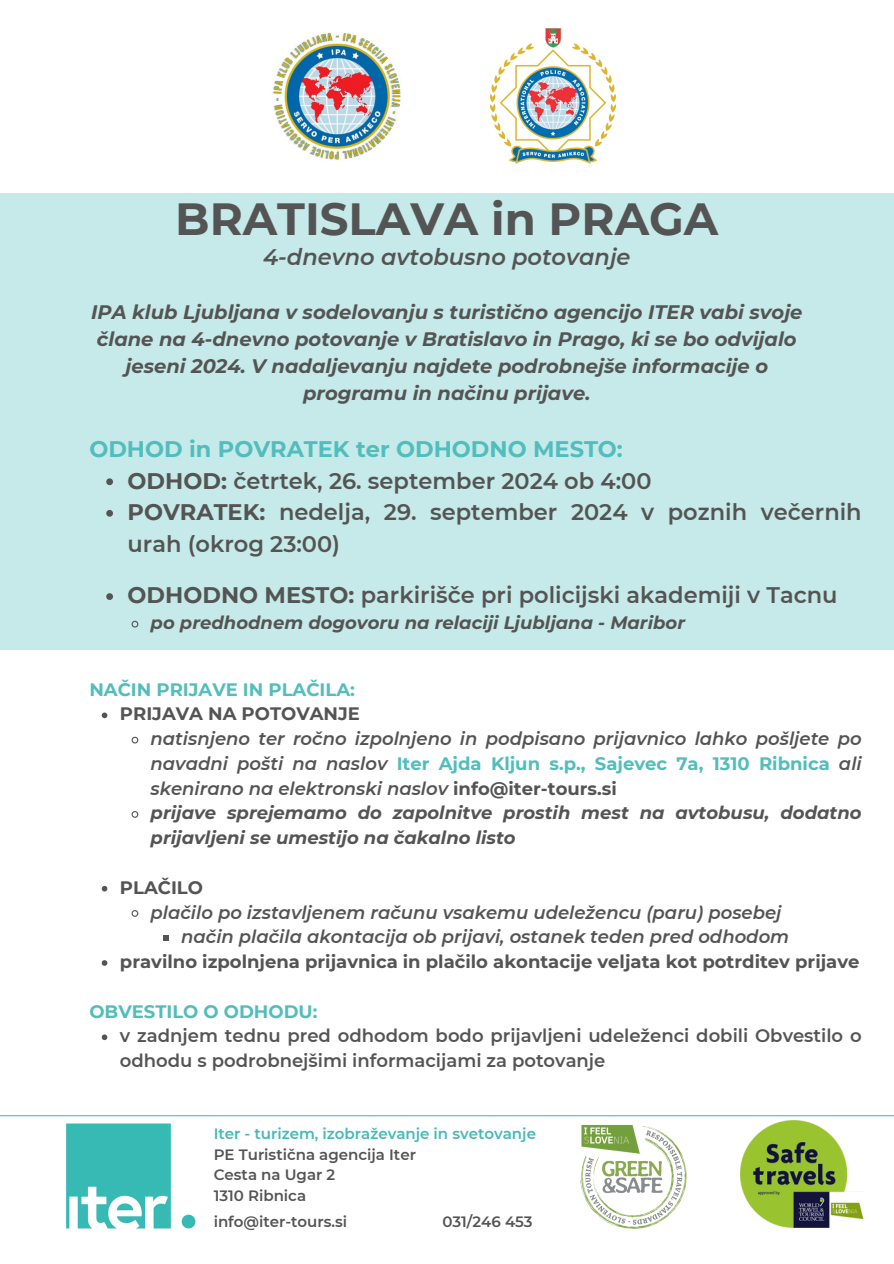
<style>
.page{position:relative;width:894px;height:1264px;background:#fff}
.page>*{position:absolute;margin:0;border:0;box-sizing:border-box;transform-origin:0 0}
.t1{font:700 45px "Montserrat";color:#545454}
.t2{font:600 22.5px/31.5px "Montserrat";color:#545454}
.t3{font:700 22.5px "Montserrat";color:#51bdbc}
.t4{font:italic 600 22.5px "Montserrat";color:#545454}
.t5{font:italic 700 19.5px/27px "Montserrat";color:#545454;text-align:center}
.t6{font:italic 600 18px/24.8px "Montserrat";color:#545454;text-align:justify}
.t7{font:italic 700 18px/24.8px "Montserrat";color:#545454}
.t8{font:600 18px/24.8px "Montserrat";color:#545454}
.t9{font:700 18px "Montserrat";color:#545454}
.t10{font:700 18px "Montserrat";color:#51bdbc}
.t11{font:600 15px "Montserrat";color:#545454}
.t12{font:600 15px "Montserrat";color:#43b9b8}
.s1{font-weight:700}
.s2{font-weight:700;font-style:normal;color:#51bdbc}
.s3{font-weight:700;font-style:normal}
</style>
<div class="page">
<img style="left:490px;top:28px;width:125px;height:135px">
<img style="left:272px;top:33px;width:129px;height:127px">
<img style="left:740px;top:1120px;width:124px;height:107px">
<img style="left:565px;top:1116px;width:133px;height:113px">
<img style="left:47px;top:1116px;width:166px;height:113px">
<div style="left:0;top:193px;width:893px;height:456px;background:#c6eae9"></div>
<svg style="left:106px;top:478px;width:7px;height:7px"></svg>
<svg style="left:106px;top:510px;width:7px;height:6px"></svg>
<svg style="left:106px;top:593px;width:7px;height:7px"></svg>
<svg style="left:131px;top:620px;width:8px;height:8px"></svg>
<svg style="left:102px;top:712px;width:5px;height:6px"></svg>
<svg style="left:131px;top:736px;width:8px;height:8px"></svg>
<svg style="left:131px;top:811px;width:8px;height:7px"></svg>
<svg style="left:102px;top:885px;width:5px;height:6px"></svg>
<svg style="left:131px;top:910px;width:8px;height:7px"></svg>
<svg style="left:164px;top:935px;width:5px;height:6px"></svg>
<svg style="left:102px;top:960px;width:5px;height:5px"></svg>
<svg style="left:102px;top:1034px;width:5px;height:6px"></svg>
<hr style="left:0;top:1115px;width:893px;height:1px;background:#51bdbc">
<p class="t1" style="left:175px;top:191px;width:544px">BRATISLAVA in PRAGA</p>
<p class="t4" style="left:263px;top:243px;width:369px">4-dnevno avtobusno potovanje</p>
<p class="t5" style="left:91px;top:299px;width:712px">IPA klub Ljubljana v sodelovanju s turistično agencijo ITER vabi svoje člane na 4-dnevno potovanje v Bratislavo in Prago, ki se bo odvijalo jeseni 2024. V nadaljevanju najdete podrobnejše informacije o programu in načinu prijave.</p>
<h2 class="t3" style="left:89px;top:435px;width:535px">ODHOD in POVRATEK ter ODHODNO MESTO:</h2>
<p class="t2" style="left:128px;top:464px;width:525px"><span class="s1">ODHOD:</span> četrtek, 26. september 2024 ob 4:00</p>
<p class="t2" style="left:128px;top:496px;width:735px"><span class="s1">POVRATEK:</span> nedelja, 29. september 2024 v poznih večernih urah (okrog 23:00)</p>
<p class="t2" style="left:128px;top:579px;width:711px"><span class="s1">ODHODNO MESTO:</span> parkirišče pri policijski akademiji v Tacnu</p>
<p class="t7" style="left:150px;top:610px;width:536px">po predhodnem dogovoru na relaciji Ljubljana - Maribor</p>
<h4 class="t10" style="left:89px;top:678px;width:267px">NAČIN PRIJAVE IN PLAČILA:</h4>
<p class="t9" style="left:120px;top:703px;width:241px">PRIJAVA NA POTOVANJE</p>
<p class="t6" style="left:150px;top:726px;width:712px">natisnjeno ter ročno izpolnjeno in podpisano prijavnico lahko pošljete po navadni pošti na naslov <span class="s2">Iter Ajda Kljun s.p., Sajevec 7a, 1310 Ribnica</span> ali skenirano na elektronski naslov <span class="s3">info@iter-tours.si</span></p>
<p class="t7" style="left:150px;top:800px;width:712px">prijave sprejemamo do zapolnitve prostih mest na avtobusu, dodatno prijavljeni se umestijo na čakalno listo</p>
<p class="t9" style="left:120px;top:876px;width:84px">PLAČILO</p>
<p class="t6" style="left:150px;top:899px;width:632px">plačilo po izstavljenem računu vsakemu udeležencu (paru) posebej</p>
<p class="t6" style="left:181px;top:924px;width:609px">način plačila akontacija ob prijavi, ostanek teden pred odhodom</p>
<p class="t9" style="left:120px;top:950px;width:740px">pravilno izpolnjena prijavnica in plačilo akontacije veljata kot potrditev prijave</p>
<h4 class="t10" style="left:89px;top:1000px;width:229px">OBVESTILO O ODHODU:</h4>
<p class="t8" style="left:120px;top:1023px;width:743px">v zadnjem tednu pred odhodom bodo prijavljeni udeleženci dobili Obvestilo o odhodu s podrobnejšimi informacijami za potovanje</p>
<p class="t12" style="left:213px;top:1124px;width:324px">Iter - turizem, izobraževanje in svetovanje</p>
<p class="t11" style="left:213px;top:1144px;width:204px">PE Turistična agencija Iter</p>
<p class="t11" style="left:213px;top:1165px;width:123px">Cesta na Ugar 2</p>
<p class="t11" style="left:213px;top:1186px;width:94px">1310 Ribnica</p>
<p class="t11" style="left:213px;top:1212px;width:135px">info@iter-tours.si</p>
<p class="t11" style="left:442px;top:1212px;width:92px">031/246 453</p>
</div>
